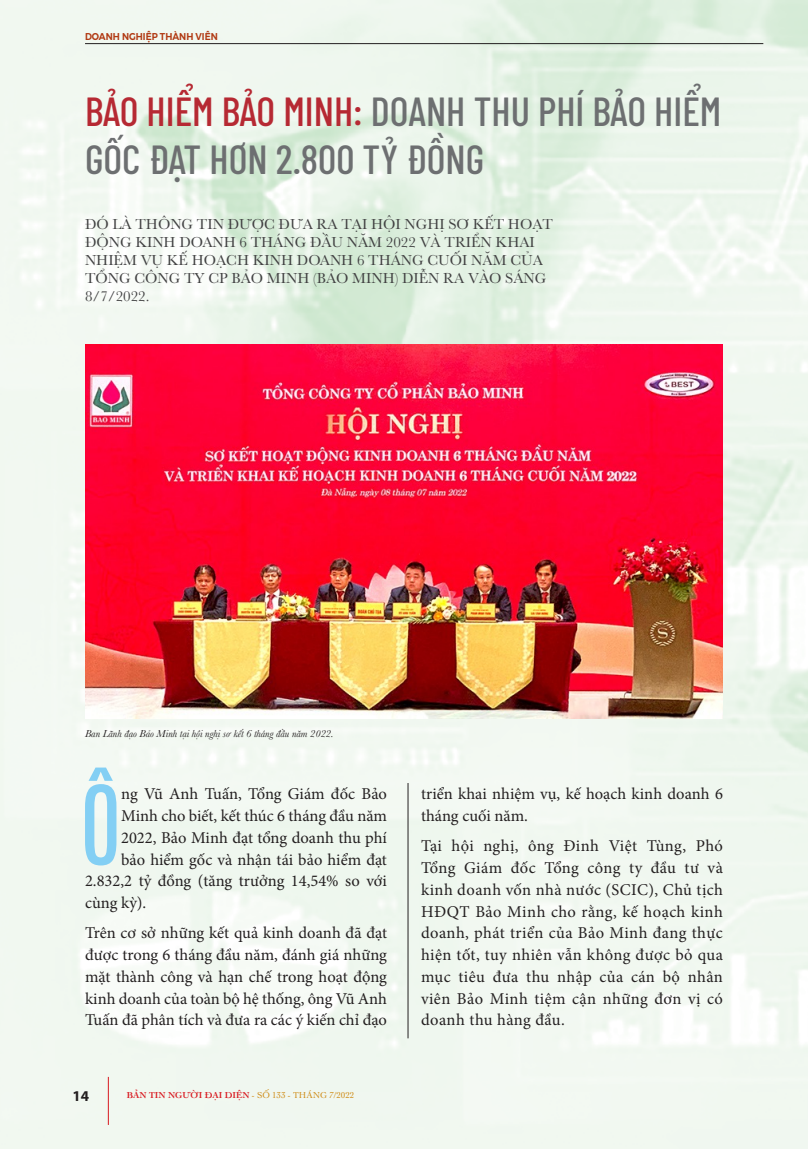
<style>
.page{position:relative;width:808px;height:1149px;background:#fff}
.page>*{position:absolute;margin:0;border:0;box-sizing:border-box;transform-origin:0 0}
.t1{font:92.4px "Antonio";color:#83cff4}
.t2{font:500 40.5px/48.6px "Barlow Condensed";color:#6d6f71}
.t3{font:16.5px/21.8px "Minion Pro";color:#231f20;text-align:justify}
.t4{font:15px/18px "Baskerville";color:#414142}
.t5{font:700 15px "Myriad Pro";color:#231f20}
.t6{font:italic 10.5px "Baskerville";color:#231f20}
.t7{font:600 9.9px "Montserrat";color:#b13a14;scale:.91 1}
.t8{font:700 9px "Cochin";color:#d81920}
.s1{color:#b62933}
.s2{font-weight:400;color:#ce8a13}
</style>
<div class="page">
<img style="left:0;top:0;width:808px;height:1148px">
<hr style="left:85px;top:43px;width:678px;height:1px;background:#231f20">
<img style="left:85px;top:344px;width:638px;height:374px">
<hr style="left:408px;top:782px;width:1px;height:255px;background:#231f20">
<hr style="left:108px;top:1076px;width:1px;height:48px;background:#d81920">
<p class="t7" style="left:85px;top:29px;width:147px">DOANH NGHIỆP THÀNH VIÊN</p>
<h2 class="t2" style="left:85px;top:84px;width:638px"><span class="s1">BẢO HIỂM BẢO MINH:</span> DOANH THU PHÍ BẢO HIỂM<br>GỐC ĐẠT HƠN 2.800 TỶ ĐỒNG</h2>
<p class="t4" style="left:85px;top:215px;width:469px">ĐÓ LÀ THÔNG TIN ĐƯỢC ĐƯA RA TẠI HỘI NGHỊ SƠ KẾT HOẠT ĐỘNG KINH DOANH 6 THÁNG ĐẦU NĂM 2022 VÀ TRIỂN KHAI NHIỆM VỤ KẾ HOẠCH KINH DOANH 6 THÁNG CUỐI NĂM CỦA TỔNG CÔNG TY CP BẢO MINH (BẢO MINH) DIỄN RA VÀO SÁNG 8/7/2022.</p>
<p class="t6" style="left:85px;top:726px;width:250px">Ban Lãnh đạo Bảo Minh tại hội nghị sơ kết 6 tháng đầu năm 2022.</p>
<h1 class="t1" style="left:79px;top:756px;width:44px">Ô</h1>
<p class="t3" style="left:121px;top:783px;width:267px">ng Vũ Anh Tuấn, Tổng Giám đốc Bảo</p>
<p class="t3" style="left:121px;top:804px;width:267px">Minh cho biết, kết thúc 6 tháng đầu năm</p>
<p class="t3" style="left:121px;top:826px;width:267px">2022, Bảo Minh đạt tổng doanh thu phí</p>
<p class="t3" style="left:121px;top:848px;width:267px">bảo hiểm gốc và nhận tái bảo hiểm đạt</p>
<p class="t3" style="left:85px;top:870px;width:303px">2.832,2 tỷ đồng (tăng trưởng 14,54% so với</p>
<p class="t3" style="left:85px;top:891px;width:63px">cùng kỳ).</p>
<p class="t3" style="left:85px;top:922px;width:303px">Trên cơ sở những kết quả kinh doanh đã đạt được trong 6 tháng đầu năm, đánh giá những mặt thành công và hạn chế trong hoạt động kinh doanh của toàn bộ hệ thống, ông Vũ Anh Tuấn đã phân tích và đưa ra các ý kiến chỉ đạo</p>
<p class="t5" style="left:72px;top:1085px;width:18px">14</p>
<p class="t8" style="left:127px;top:1088px;width:229px">BẢN TIN NGƯỜI ĐẠI DIỆN <span class="s2">- SỐ 133 - THÁNG 7/2022</span></p>
<p class="t3" style="left:421px;top:783px;width:303px">triển khai nhiệm vụ, kế hoạch kinh doanh 6 tháng cuối năm.</p>
<p class="t3" style="left:421px;top:835px;width:303px">Tại hội nghị, ông Đinh Việt Tùng, Phó Tổng Giám đốc Tổng công ty đầu tư và kinh doanh vốn nhà nước (SCIC), Chủ tịch HĐQT Bảo Minh cho rằng, kế hoạch kinh doanh, phát triển của Bảo Minh đang thực hiện tốt, tuy nhiên vẫn không được bỏ qua mục tiêu đưa thu nhập của cán bộ nhân viên Bảo Minh tiệm cận những đơn vị có doanh thu hàng đầu.</p>
</div>
